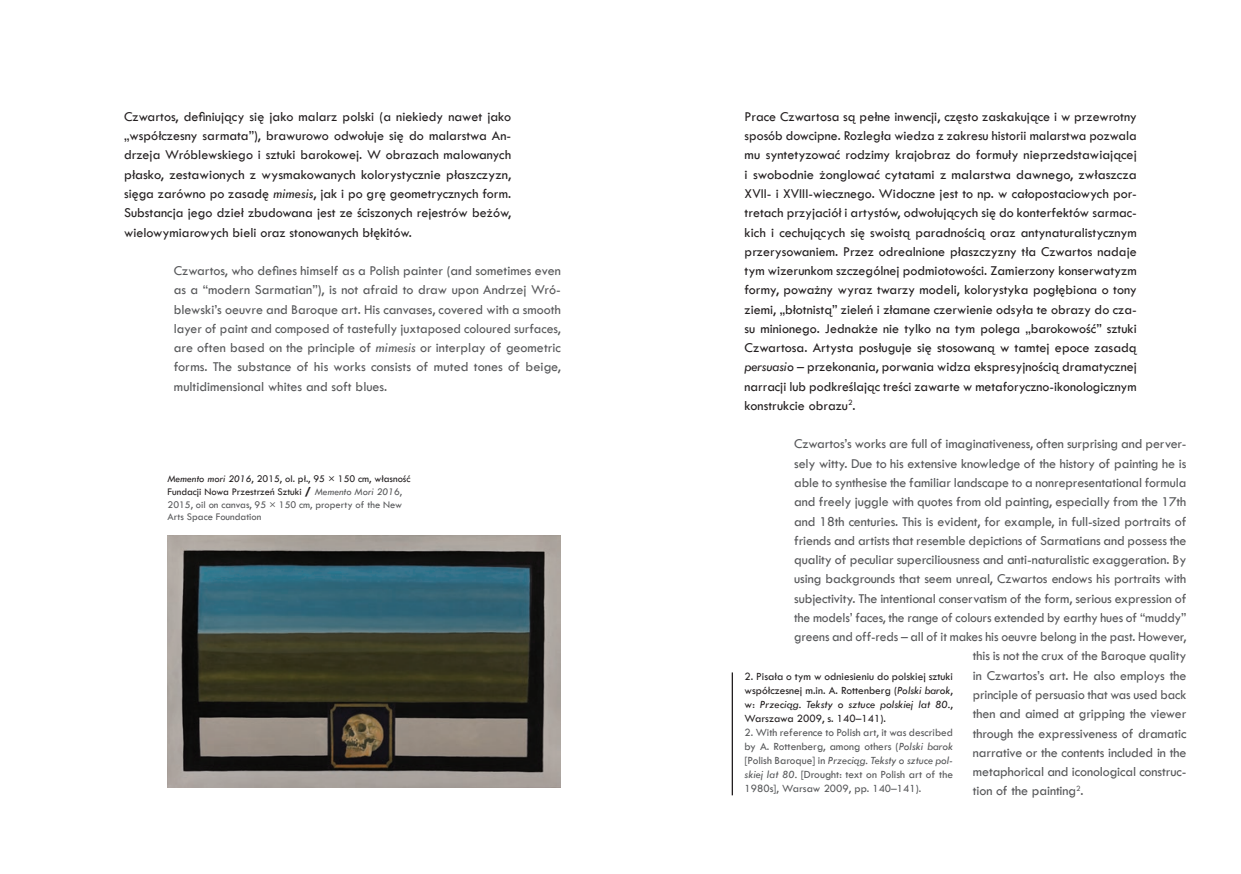
<style>
.page{position:relative;width:1241px;height:874px;background:#fff}
.page>*{position:absolute;margin:0;border:0;box-sizing:border-box;transform-origin:0 0}
.t1{font:14px/19.2px "Tw Cen";letter-spacing:-.01em;color:#57585a;text-align:justify}
.t2{font:14px/19.2px "Tw Cen";color:#231f20;text-align:justify}
.t3{font:11.38px/14px "Tw Cen";color:#57585a;text-align:justify}
.t4{font:11.38px/14px "Tw Cen";color:#231f20;text-align:justify}
.t5{font:10.5px/12.6px "Tw Cen";color:#57585a}
.s1{font-style:italic}
.s2{font-style:italic;color:#231f20}
.s3{color:#231f20}
.s4{font-family:"Verdana";font-weight:700;color:#231f20}
</style>
<div class="page">
<img style="left:167px;top:535px;width:394px;height:252px">
<hr style="left:731px;top:672px;width:2px;height:123px;background:#231f20">
<p class="t2" style="left:124px;top:107px;width:388px">Czwartos, definiujący się jako malarz polski (a niekiedy nawet jako „współczesny sarmata”), brawurowo odwołuje się do malarstwa An&shy;drzeja Wróblewskiego i sztuki barokowej. W obrazach malowanych płasko, zestawionych z wysmakowanych kolorystycznie płaszczyzn, sięga zarówno po zasadę <span class="s1">mimesis</span>, jak i po grę geometrycznych form.<br>Substancja jego dzieł zbudowana jest ze ściszonych rejestrów beżów, wielowymiarowych bieli oraz stonowanych błękitów.</p>
<p class="t1" style="left:174px;top:261px;width:388px">Czwartos, who defines himself as a Polish painter (and sometimes even as a “modern Sarmatian”), is not afraid to draw upon Andrzej Wró&shy;blewski’s oeuvre and Baroque art. His canvases, covered with a smooth layer of paint and composed of tastefully juxtaposed coloured surfaces, are often based on the principle of <span class="s1">mimesis</span> or interplay of geometric forms. The substance of his works consists of muted tones of beige, multidimensional whites and soft blues.</p>
<p class="t5" style="left:167px;top:472px;width:244px"><span class="s2">Memento mori 2016</span><span class="s3">, 2015, ol. pł., 95 × 150 cm, własność Fundacji Nowa Przestrzeń Sztuki</span> <span class="s4">/</span> <span class="s1">Memento Mori 201</span>6, 2015, oil on canvas, 95 × 150 cm, property of the New Arts Space Foundation</p>
<p class="t2" style="left:744px;top:107px;width:393px">Prace Czwartosa są pełne inwencji, często zaskakujące i w przewrotny sposób dowcipne. Rozległa wiedza z zakresu historii malarstwa pozwala mu syntetyzować rodzimy krajobraz do formuły nieprzedstawiającej i swobodnie żonglować cytatami z malarstwa dawnego, zwłaszcza XVII- i XVIII-wiecznego. Widoczne jest to np. w całopostaciowych por&shy;tretach przyjaciół i artystów, odwołujących się do konterfektów sarmac&shy;kich i cechujących się swoistą paradnością oraz antynaturalistycznym przerysowaniem. Przez odrealnione płaszczyzny tła Czwartos nadaje tym wizerunkom szczególnej podmiotowości. Zamierzony konserwatyzm formy, poważny wyraz twarzy modeli, kolorystyka pogłębiona o tony ziemi, „błotnistą” zieleń i złamane czerwienie odsyła te obrazy do cza&shy;su minionego. Jednakże nie tylko na tym polega „barokowość” sztuki Czwartosa. Artysta posługuje się stosowaną w tamtej epoce zasadą <span class="s1">persuasio</span> – przekonania, porwania widza ekspresyjnością dramatycznej narracji lub podkreślając treści zawarte w metaforyczno-ikonologicznym konstrukcie obrazu<sup>2</sup>.</p>
<p class="t1" style="left:794px;top:434px;width:393px">Czwartos’s works are full of imaginativeness, often surprising and perver-</p>
<p class="t1" style="left:794px;top:453px;width:393px">sely witty. Due to his extensive knowledge of the history of painting he is</p>
<p class="t1" style="left:794px;top:472px;width:393px">able to synthesise the familiar landscape to a nonrepresentational formula</p>
<p class="t1" style="left:794px;top:492px;width:393px">and freely juggle with quotes from old painting, especially from the 17th</p>
<p class="t1" style="left:794px;top:511px;width:393px">and 18th centuries. This is evident, for example, in full-sized portraits of</p>
<p class="t1" style="left:794px;top:530px;width:393px">friends and artists that resemble depictions of Sarmatians and possess the</p>
<p class="t1" style="left:794px;top:549px;width:393px">quality of peculiar superciliousness and anti-naturalistic exaggeration. By</p>
<p class="t1" style="left:794px;top:569px;width:393px">using backgrounds that seem unreal, Czwartos endows his portraits with</p>
<p class="t1" style="left:794px;top:588px;width:393px">subjectivity. The intentional conservatism of the form, serious expression of</p>
<p class="t1" style="left:794px;top:607px;width:393px">the models’ faces, the range of colours extended by earthy hues of “muddy”</p>
<p class="t1" style="left:794px;top:626px;width:393px">greens and off-reds – all of it makes his oeuvre belong in the past. However,</p>
<p class="t1" style="left:972px;top:646px;width:215px">this is not the crux of the Baroque quality</p>
<p class="t1" style="left:972px;top:665px;width:215px">in Czwartos’s art. He also employs the</p>
<p class="t1" style="left:972px;top:684px;width:215px">principle of persuasio that was used back</p>
<p class="t1" style="left:972px;top:703px;width:215px">then and aimed at gripping the viewer</p>
<p class="t1" style="left:972px;top:723px;width:215px">through the expressiveness of dramatic</p>
<p class="t1" style="left:972px;top:742px;width:215px">narrative or the contents included in the</p>
<p class="t1" style="left:972px;top:761px;width:215px">metaphorical and iconological construc-</p>
<p class="t1" style="left:972px;top:780px;width:112px">tion of the painting<sup>2</sup>.</p>
<p class="t4" style="left:744px;top:669px;width:210px">2. Pisała o tym w odniesieniu do polskiej sztuki współczesnej m.in. A. Rottenberg (<span class="s1">Polski barok</span>, w: <span class="s1">Przeciąg. Teksty o sztuce polskiej lat 80.</span>, Warszawa 2009, s. 140–141).</p>
<p class="t3" style="left:744px;top:725px;width:210px">2. With reference to Polish art, it was described by A. Rottenberg, among others (<span class="s1">Polski barok </span>[Polish Baroque] in <span class="s1">Przeciąg. Teksty o sztuce pol&shy;skiej lat 80.</span> [Drought: text on Polish art of the 1980s], Warsaw 2009, pp. 140–141).</p>
</div>
